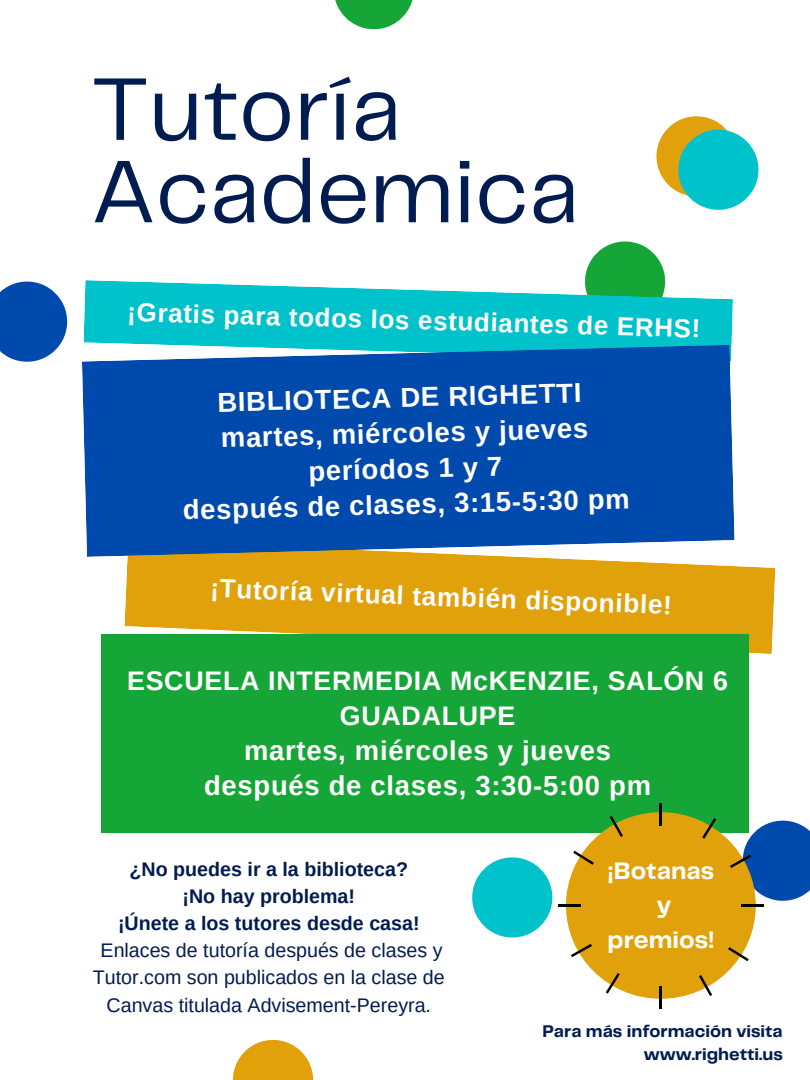
<style>
.page{position:relative;width:810px;height:1080px;background:#fff}
.page>*{position:absolute;margin:0;border:0;box-sizing:border-box;transform-origin:0 0}
.t1{font:92.12px/82.5px "Telegraf";color:#011c50}
.t2{font:700 27.44px "Arimo";letter-spacing:.025em;color:#fff}
.t3{font:700 26.81px "Arimo";letter-spacing:.025em;color:#fff}
.t4{font:700 26.19px "Arimo";color:#fff}
.t5{font:700 25.94px "Arimo";color:#fff}
.t6{font:700 24.81px/34.7px "Telegraf";color:#fff;text-align:center}
.t7{font:19.69px/27.2px "Arimo";color:#011c50;text-align:center}
.t8{font:700 19.69px "Arimo";color:#011c50}
.t9{font:700 17.56px/22.5px "Telegraf";color:#011c50;text-align:right}
</style>
<div class="page">
<div style="left:585px;top:241px;width:80px;height:81px;background:#16a637;border-radius:50%"></div>
<svg style="left:335px;top:0;width:78px;height:29px"></svg>
<svg style="left:84px;top:280px;width:649px;height:65px;background:#20c8cd"></svg>
<div style="left:124px;top:557px;width:651px;height:97px;background:#e1a10b"></div>
<svg style="left:82px;top:345px;width:653px;height:212px;background:#1257b0"></svg>
<div style="left:656px;top:116px;width:81px;height:80px;background:#e1a10b;border-radius:50%"></div>
<svg style="left:233px;top:1040px;width:80px;height:40px"></svg>
<div style="left:678px;top:130px;width:80px;height:80px;background:#00c2cb;border-radius:50%"></div>
<div style="left:472px;top:857px;width:80px;height:81px;background:#00c2cb;border-radius:50%"></div>
<svg style="left:0;top:282px;width:67px;height:80px;background:#2866ba"></svg>
<div style="left:101px;top:634px;width:648px;height:199px;background:#16a637"></div>
<div style="left:566px;top:812px;width:190px;height:187px;background:#e1a10b;border-radius:50%"></div>
<hr style="left:660px;top:986px;width:2px;height:23px;background:#000">
<hr style="left:660px;top:803px;width:2px;height:23px;background:#000">
<hr style="left:558px;top:905px;width:23px;height:2px;background:#000">
<hr style="left:741px;top:905px;width:23px;height:2px;background:#000">
<svg style="left:606px;top:973px;width:14px;height:21px"></svg>
<svg style="left:702px;top:818px;width:14px;height:21px"></svg>
<svg style="left:573px;top:851px;width:21px;height:14px"></svg>
<svg style="left:728px;top:947px;width:21px;height:14px"></svg>
<svg style="left:571px;top:944px;width:21px;height:13px"></svg>
<svg style="left:730px;top:821px;width:80px;height:80px"></svg>
<svg style="left:610px;top:816px;width:13px;height:21px"></svg>
<svg style="left:699px;top:975px;width:13px;height:21px"></svg>
<p class="t1" style="left:91px;top:73px;width:489px">Tutoría<br>Academica</p>
<p class="t5" style="left:128px;top:296px;width:575px;rotate:2deg">¡Gratis para todos los estudiantes de ERHS!</p>
<p class="t2" style="left:217px;top:385px;width:366px;rotate:-1deg">BIBLIOTECA DE RIGHETTI</p>
<p class="t2" style="left:221px;top:421px;width:369px;rotate:-1deg">martes, miércoles y jueves</p>
<p class="t2" style="left:308px;top:455px;width:195px;rotate:-1deg">períodos 1 y 7</p>
<p class="t2" style="left:183px;top:493px;width:448px;rotate:-1deg">después de clases, 3:15-5:30 pm</p>
<p class="t4" style="left:211px;top:574px;width:463px;rotate:2deg">¡Tutoría virtual también disponible!</p>
<p class="t3" style="left:127px;top:666px;width:602px">ESCUELA INTERMEDIA McKENZIE, SALÓN 6</p>
<p class="t3" style="left:340px;top:700px;width:177px">GUADALUPE</p>
<p class="t2" style="left:244px;top:735px;width:369px">martes, miércoles y jueves</p>
<p class="t2" style="left:204px;top:770px;width:448px">después de clases, 3:30-5:00 pm</p>
<p class="t2" style="left:234px;top:665px;width:369px">martes, miércoles y jueves</p>
<p class="t2" style="left:320px;top:700px;width:195px">períodos 1 y 7</p>
<p class="t2" style="left:194px;top:736px;width:448px">después de clases, 3:15-5:30 pm</p>
<p class="t2" style="left:270px;top:771px;width:297px">Bibliotec de Righetti</p>
<p class="t8" style="left:130px;top:858px;width:280px">¿No puedes ir a la biblioteca?</p>
<p class="t8" style="left:183px;top:885px;width:174px">¡No hay problema!</p>
<p class="t8" style="left:118px;top:912px;width:303px">¡Únete a los tutores desde casa!</p>
<p class="t7" style="left:93px;top:937px;width:353px">Enlaces de tutoría después de clases y<br>Tutor.com son publicados en la clase de<br>Canvas titulada Advisement-Pereyra.</p>
<p class="t6" style="left:608px;top:854px;width:108px">¡Botanas</p>
<p class="t6" style="left:608px;top:889px;width:108px">y premios!</p>
<p class="t9" style="left:543px;top:1021px;width:242px">Para más información visita www.righetti.us</p>
</div>
